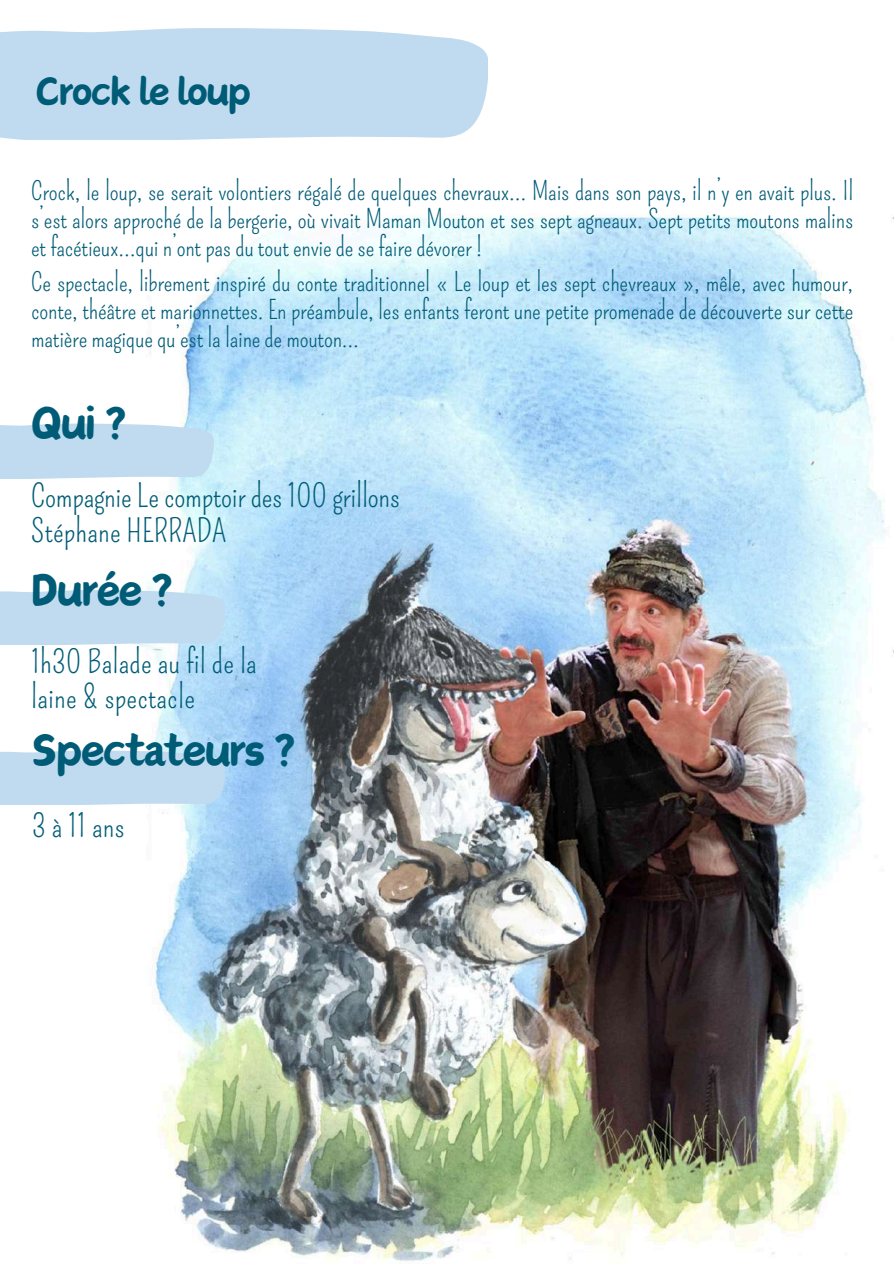
<style>
.page{position:relative;width:894px;height:1264px;background:#fff}
.page>*{position:absolute;margin:0;border:0;box-sizing:border-box;transform-origin:0 0}
.t1{font:48px "Canva Champion";letter-spacing:-.04em;color:#005c76}
.t2{font:42px "Canva Champion";letter-spacing:-.04em;color:#005c76}
.t3{font:31.5px/34.8px "Pompiere";letter-spacing:.005em;color:#005c76}
.t4{font:31.5px "Pompiere";letter-spacing:.095em;color:#005c76}
.t5{font:25.5px/28.2px "Pompiere";letter-spacing:-.01em;color:#005c76;text-align:justify}
</style>
<div class="page">
<div style="left:0;top:28px;width:487px;height:112px;background:#c0dbef"></div>
<img style="left:134px;top:216px;width:759px;height:1045px">
<div style="left:0;top:750px;width:225px;height:55px;background:#c0dbef"></div>
<div style="left:0;top:589px;width:225px;height:55px;background:#c0dbef"></div>
<svg style="left:0;top:423px;width:213px;height:55px;background:#c2dcef"></svg>
<h2 class="t2" style="left:36px;top:68px;width:217px">Crock le loup</h2>
<p class="t5" style="left:31px;top:177px;width:823px">Crock, le loup, se serait volontiers régalé de quelques chevraux… Mais dans son pays, il n’y en avait plus. Il s’est alors approché de la bergerie, où vivait Maman Mouton et ses sept agneaux. Sept petits moutons malins et facétieux…qui n’ont pas du tout envie de se faire dévorer !</p>
<p class="t5" style="left:31px;top:268px;width:823px">Ce spectacle, librement inspiré du conte traditionnel « Le loup et les sept chevreaux », mêle, avec humour, conte, théâtre et marionnettes. En préambule, les enfants feront une petite promenade de découverte sur cette matière magique qu’est la laine de mouton…</p>
<h1 class="t1" style="left:31px;top:397px;width:97px">Qui ?</h1>
<p class="t3" style="left:31px;top:479px;width:370px">Compagnie Le comptoir des 100 grillons<br>Stéphane HERRADA</p>
<h1 class="t1" style="left:30px;top:563px;width:144px">Durée ?</h1>
<p class="t3" style="left:31px;top:645px;width:227px">1h30 Balade au fil de la laine &amp; spectacle</p>
<h1 class="t1" style="left:31px;top:724px;width:266px">Spectateurs ?</h1>
<p class="t4" style="left:32px;top:807px;width:94px">3à11ans</p>
</div>
